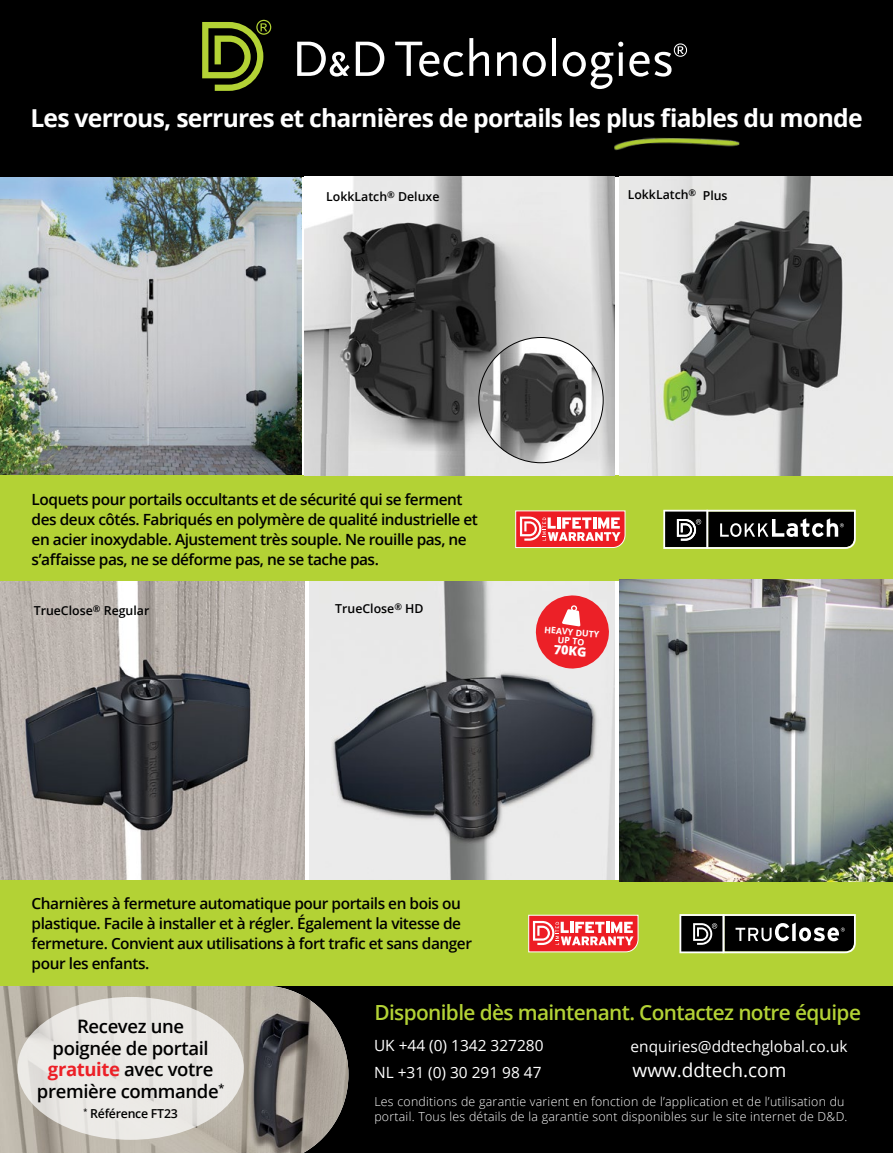
<style>
.page{position:relative;width:893px;height:1153px;background:#fff}
.page>*{position:absolute;margin:0;border:0;box-sizing:border-box;transform-origin:0 0}
.t1{font:700 24.75px "Open Sans";letter-spacing:-.03em;color:#fff}
.t2{font:600 20.85px "Open Sans";letter-spacing:-.03em;color:#b3d235}
.t3{font:19.05px "Open Sans";color:#fff}
.t4{font:600 18.45px/21.6px "Open Sans";letter-spacing:-.02em;color:#000;text-align:center}
.t5{font:600 15.45px/20.1px "Open Sans";letter-spacing:-.03em;color:#000}
.t6{font:15.45px/26.2px "Open Sans";color:#fff}
.t7{font:800 12.75px "Open Sans";color:#fff}
.t8{font:300 12.3px/15.5px "Open Sans";letter-spacing:.02em;color:#fff}
.t9{font:600 12.3px "Open Sans";color:#000}
.t10{font:600 12.3px "Open Sans";letter-spacing:-.02em;color:#000}
.t11{font:700 8.85px/8.9px "Open Sans";color:#fff;text-align:center}
.s1{font-weight:700;color:#ec2027}
</style>
<div class="page">
<div style="left:0;top:985px;width:893px;height:167px;background:#000"></div>
<img style="left:0;top:985px;width:348px;height:167px">
<img style="left:0;top:176px;width:301px;height:299px">
<div style="left:0;top:475px;width:893px;height:106px;background:#b3d235"></div>
<div style="left:0;top:879px;width:893px;height:106px;background:#b3d235"></div>
<div style="left:0;top:0;width:893px;height:176px;background:#000"></div>
<img style="left:614px;top:137px;width:125px;height:14px">
<svg style="left:202px;top:20px;width:69px;height:71px"></svg>
<svg style="left:297px;top:42px;width:53px;height:35px"></svg>
<svg style="left:356px;top:42px;width:28px;height:34px"></svg>
<svg style="left:395px;top:38px;width:94px;height:39px"></svg>
<svg style="left:497px;top:52px;width:20px;height:24px"></svg>
<svg style="left:523px;top:52px;width:23px;height:25px"></svg>
<hr style="left:552px;top:38px;width:4px;height:38px;background:#fff">
<svg style="left:563px;top:42px;width:60px;height:47px"></svg>
<svg style="left:629px;top:43px;width:58px;height:34px"></svg>
<svg style="left:515px;top:510px;width:111px;height:38px;background:#f16c6d"></svg>
<svg style="left:528px;top:914px;width:111px;height:38px;background:#f06c6b"></svg>
<img style="left:304px;top:176px;width:311px;height:299px">
<svg style="left:663px;top:509px;width:193px;height:40px;background:#43443e"></svg>
<svg style="left:679px;top:914px;width:177px;height:39px;background:#3f403d"></svg>
<img style="left:479px;top:337px;width:124px;height:125px;border-radius:62px">
<img style="left:0;top:581px;width:304px;height:298px">
<img style="left:309px;top:581px;width:306px;height:298px">
<svg style="left:534px;top:593px;width:76px;height:77px;background:#ec6367"></svg>
<img style="left:619px;top:579px;width:274px;height:302px">
<img style="left:619px;top:176px;width:274px;height:300px">
<div style="left:17px;top:996px;width:227px;height:143px;background:#ebe9e5;border-radius:50%"></div>
<h1 class="t1" style="left:30px;top:100px;width:834px">Les verrous, serrures et charnières de portails les plus fiables du monde</h1>
<p class="t9" style="left:326px;top:188px;width:115px">LokkLatch<sup>®</sup> Deluxe</p>
<p class="t9" style="left:628px;top:186px;width:101px">LokkLatch<sup>®</sup> Plus</p>
<p class="t5" style="left:32px;top:489px;width:448px">Loquets pour portails occultants et de sécurité qui se ferment des deux côtés. Fabriqués en polymère de qualité industrielle et en acier inoxydable. Ajustement très souple. Ne rouille pas, ne s’affaisse pas, ne se déforme pas, ne se tache pas.</p>
<p class="t9" style="left:34px;top:601px;width:117px">TrueClose<sup>®</sup> Regular</p>
<p class="t9" style="left:335px;top:600px;width:90px">TrueClose<sup>®</sup> HD</p>
<p class="t11" style="left:545px;top:625px;width:57px;rotate:5deg">HEAVY DUTY<br>UP TO</p>
<p class="t7" style="left:555px;top:639px;width:34px;rotate:5deg">70KG</p>
<p class="t5" style="left:32px;top:893px;width:442px">Charnières à fermeture automatique pour portails en bois ou plastique. Facile à installer et à régler. Également la vitesse de fermeture. Convient aux utilisations à fort trafic et sans danger pour les enfants.</p>
<p class="t4" style="left:37px;top:1014px;width:189px">Recevez une<br>poignée de portail <span class="s1">gratuite</span> avec votre première commande<sup>*</sup></p>
<p class="t10" style="left:83px;top:1105px;width:96px"><sup>*</sup> Référence FT23</p>
<h2 class="t2" style="left:374px;top:997px;width:488px">Disponible dès maintenant. Contactez notre équipe</h2>
<p class="t6" style="left:374px;top:1032px;width:171px">UK +44 (0) 1342 327280<br>NL +31 (0) 30 291 98 47</p>
<p class="t6" style="left:631px;top:1033px;width:218px">enquiries@ddtechglobal.co.uk</p>
<p class="t3" style="left:633px;top:1057px;width:155px">www.ddtech.com</p>
<p class="t8" style="left:374px;top:1093px;width:475px">Les conditions de garantie varient en fonction de l’application et de l’utilisation du portail. Tous les détails de la garantie sont disponibles sur le site internet de D&amp;D.</p>
</div>
